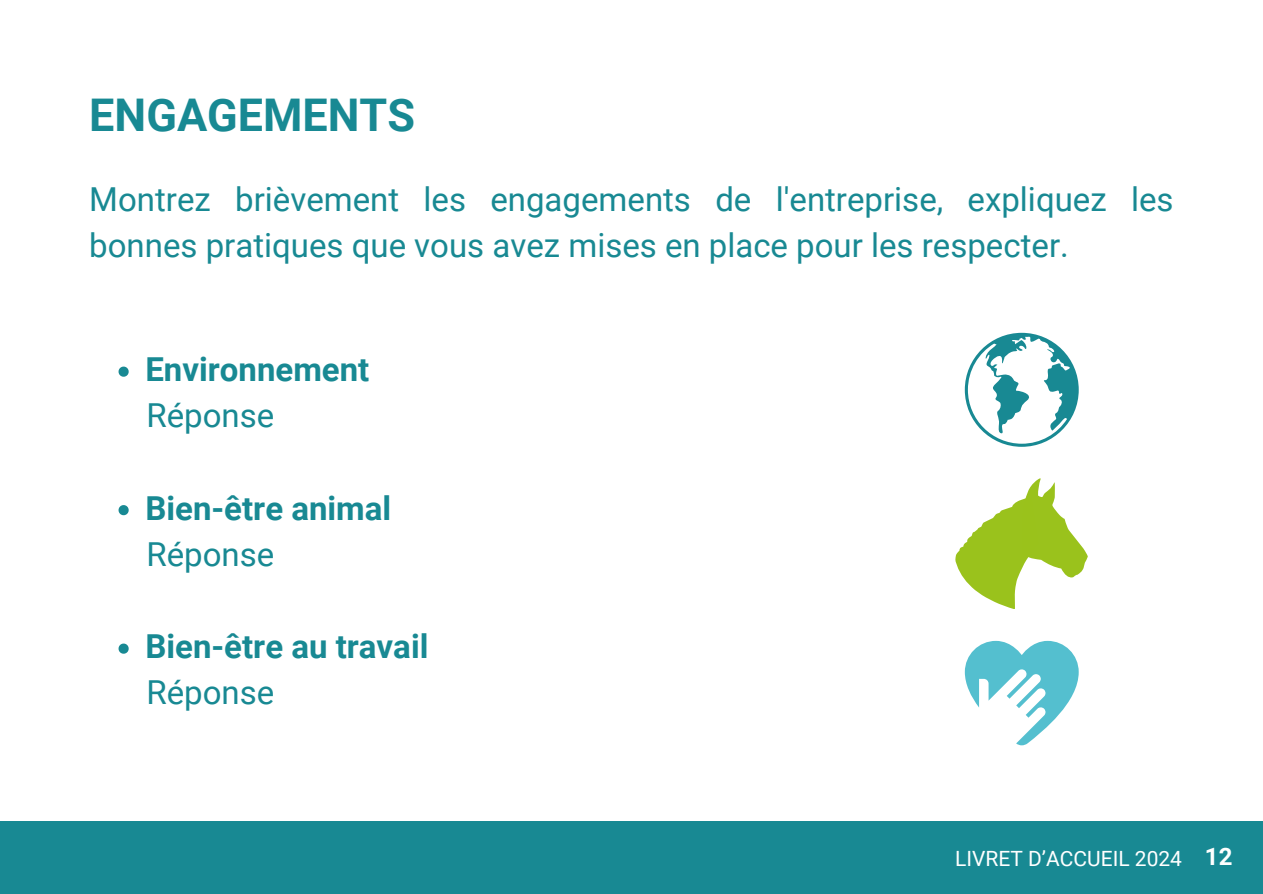
<style>
.page{position:relative;width:1263px;height:894px;background:#fff}
.page>*{position:absolute;margin:0;border:0;box-sizing:border-box;transform-origin:0 0}
.t1{font:700 45px "Roboto";color:#188993}
.t2{font:33px/46.2px "Roboto";color:#188993}
.t3{font:700 33px "Roboto";color:#188993}
.t4{font:700 24px "Roboto";color:#fff}
.t5{font:21px "Roboto";color:#fff}
</style>
<div class="page">
<div style="left:0;top:821px;width:1263px;height:72px;background:#188993"></div>
<svg style="left:119px;top:366px;width:10px;height:10px"></svg>
<svg style="left:119px;top:505px;width:10px;height:10px"></svg>
<svg style="left:119px;top:643px;width:10px;height:10px"></svg>
<svg style="left:965px;top:640px;width:113px;height:105px"></svg>
<svg style="left:965px;top:333px;width:113px;height:113px"></svg>
<svg style="left:955px;top:478px;width:133px;height:130px"></svg>
<p class="t1" style="left:89px;top:89px;width:327px">ENGAGEMENTS</p>
<p class="t2" style="left:89px;top:177px;width:1086px">Montrez brièvement les engagements de l'entreprise, expliquez les bonnes pratiques que vous avez mises en place pour les respecter.</p>
<h1 class="t3" style="left:145px;top:350px;width:225px">Environnement</h1>
<h2 class="t2" style="left:146px;top:393px;width:129px">Réponse</h2>
<p class="t3" style="left:145px;top:489px;width:247px">Bien-être animal</p>
<h2 class="t2" style="left:146px;top:531px;width:129px">Réponse</h2>
<p class="t3" style="left:145px;top:627px;width:285px">Bien-être au travail</p>
<h2 class="t2" style="left:146px;top:669px;width:129px">Réponse</h2>
<h2 class="t5" style="left:955px;top:845px;width:228px">LIVRET D’ACCUEIL 2024</h2>
<p class="t4" style="left:1205px;top:842px;width:29px">12</p>
</div>
